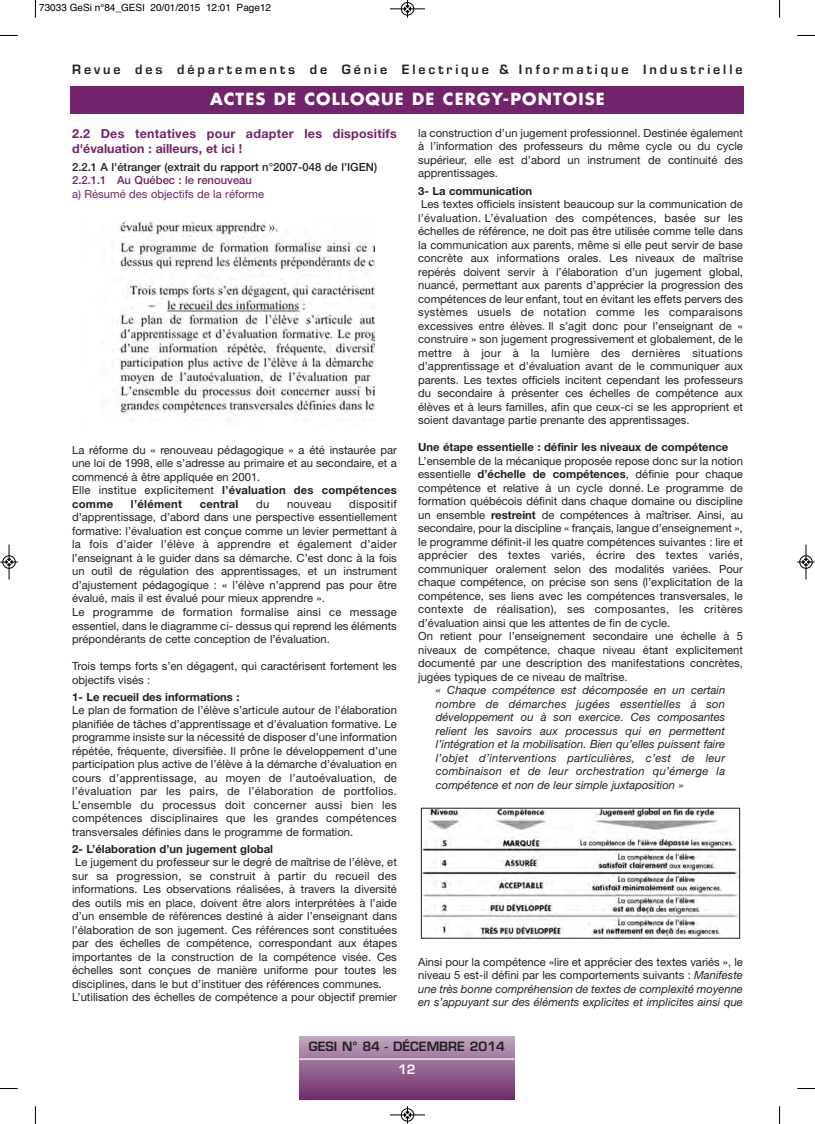
<style>
.page{position:relative;width:815px;height:1124px;background:#fff}
.page>*{position:absolute;margin:0;border:0;box-sizing:border-box;transform-origin:0 0}
.t1{font:700 16.25px "Futura";letter-spacing:.07em;color:#fff}
.t2{font:700 12.5px/15px "Helvetica Neue";letter-spacing:.02em;color:#73236b}
.t3{font:600 12.5px "Eurostile";letter-spacing:.23em;color:#231f20}
.t4{font:600 12.5px "Eurostile";color:#231f20}
.t5{font:600 12.5px "Eurostile";color:#fff}
.t6{font:11.25px/13.5px "Helvetica Neue";color:#231f20}
.t7{font:italic 11.25px/13.5px "Helvetica Neue";color:#231f20;text-align:justify}
.t8{font:700 11.25px "Helvetica Neue";color:#231f20}
.t9{font:500 11.25px "Helvetica Neue";color:#231f20}
.t10{font:11.25px "Helvetica Neue";color:#73236b}
.t11{font:500 11.25px "Helvetica Neue";color:#73236b}
.t12{font:700 11.25px "Helvetica Neue";letter-spacing:.02em;color:#231f20}
.t13{font:11.25px "Helvetica Neue";letter-spacing:.02em;color:#231f20}
.t14{font:10px "Helvetica";color:#000}
.s1{font-weight:700}
.s2{font-style:normal}
</style>
<div class="page">
<div style="left:300px;top:1036px;width:214px;height:63px;background:linear-gradient(to bottom,#bfa6bd,#722b6a)"></div>
<hr style="left:294px;top:1058px;width:224px;height:1px;background:#fff">
<div style="left:71px;top:86px;width:673px;height:27px;background:#73236b"></div>
<img style="left:117px;top:221px;width:258px;height:195px">
<img style="left:423px;top:809px;width:315px;height:127px">
<div style="left:421px;top:807px;width:319px;height:131px;border:1px solid #231f20"></div>
<svg style="left:35px;top:0;width:1px;height:18px"></svg>
<svg style="left:0;top:35px;width:18px;height:1px"></svg>
<svg style="left:779px;top:0;width:1px;height:18px"></svg>
<svg style="left:797px;top:35px;width:18px;height:1px"></svg>
<svg style="left:35px;top:1106px;width:1px;height:17px"></svg>
<svg style="left:0;top:1088px;width:18px;height:1px"></svg>
<svg style="left:779px;top:1106px;width:1px;height:17px"></svg>
<svg style="left:797px;top:1088px;width:18px;height:1px"></svg>
<div style="left:401px;top:2px;width:13px;height:14px;border:1px solid #fff;border-radius:50%"></div>
<hr style="left:390px;top:9px;width:35px;height:1px;background:#000">
<div style="left:401px;top:2px;width:13px;height:13px;border:1px solid #000;border-radius:50%"></div>
<svg style="left:404px;top:0;width:7px;height:18px"></svg>
<hr style="left:390px;top:1114px;width:35px;height:1px;background:#000">
<div style="left:401px;top:1108px;width:13px;height:13px;border:1px solid #000;border-radius:50%"></div>
<svg style="left:404px;top:1106px;width:7px;height:17px"></svg>
<div style="left:2px;top:555px;width:14px;height:13px;border:1px solid #fff;border-radius:50%"></div>
<hr style="left:9px;top:544px;width:1px;height:35px;background:#000">
<div style="left:3px;top:555px;width:12px;height:13px;border:1px solid #000;border-radius:50%"></div>
<svg style="left:0;top:558px;width:18px;height:7px"></svg>
<div style="left:799px;top:555px;width:14px;height:13px;border:1px solid #fff;border-radius:50%"></div>
<hr style="left:806px;top:544px;width:1px;height:35px;background:#000">
<div style="left:800px;top:555px;width:12px;height:13px;border:1px solid #000;border-radius:50%"></div>
<svg style="left:797px;top:558px;width:18px;height:7px"></svg>
<p class="t14" style="left:39px;top:2px;width:233px">73033 GeSi n°84_GESI 20/01/2015 12:01 Page12</p>
<p class="t3" style="left:72px;top:65px;width:672px">Revue des départements de Génie Electrique &amp; Informatique Industrielle</p>
<h1 class="t1" style="left:210px;top:91px;width:396px">ACTES DE COLLOQUE DE CERGY-PONTOISE</h1>
<p class="t2" style="left:72px;top:127px;width:326px">2.2 Des tentatives pour adapter les dispositifs d'évaluation : ailleurs, et ici !</p>
<p class="t9" style="left:72px;top:162px;width:307px">2.2.1 A l'étranger (extrait du rapport n°2007-048 de l’IGEN)</p>
<p class="t11" style="left:72px;top:176px;width:181px">2.2.1.1 Au Québec : le renouveau</p>
<p class="t10" style="left:72px;top:189px;width:194px">a) Résumé des objectifs de la réforme</p>
<p class="t6" style="left:418px;top:127px;width:326px;text-align:justify">la construction d’un jugement professionnel. Destinée également à l’information des professeurs du même cycle ou du cycle supérieur, elle est d’abord un instrument de continuité des apprentissages.</p>
<p class="t8" style="left:418px;top:186px;width:116px">3- La communication</p>
<p class="t6" style="left:418px;top:198px;width:326px;text-align:justify">Les textes officiels insistent beaucoup sur la communication de l’évaluation. L’évaluation des compétences, basée sur les échelles de référence, ne doit pas être utilisée comme telle dans la communication aux parents, même si elle peut servir de base concrète aux informations orales. Les niveaux de maîtrise repérés doivent servir à l’élaboration d’un jugement global, nuancé, permettant aux parents d’apprécier la progression des compétences de leur enfant, tout en évitant les effets pervers des systèmes usuels de notation comme les comparaisons excessives entre élèves. Il s’agit donc pour l’enseignant de « construire » son jugement progressivement et globalement, de le mettre à jour à la lumière des dernières situations d’apprentissage et d’évaluation avant de le communiquer aux parents. Les textes officiels incitent cependant les professeurs du secondaire à présenter ces échelles de compétence aux élèves et à leurs familles, afin que ceux-ci se les approprient et soient davantage partie prenante des apprentissages.</p>
<p class="t8" style="left:418px;top:443px;width:312px">Une étape essentielle : définir les niveaux de compétence</p>
<p class="t6" style="left:418px;top:455px;width:326px">L’ensemble de la mécanique proposée repose donc sur la notion essentielle <span class="s1">d’échelle de compétences</span>, définie pour chaque compétence et relative à un cycle donné. Le programme de formation québécois définit dans chaque domaine ou discipline un ensemble <span class="s1">restreint</span> de compétences à maîtriser. Ainsi, au secondaire, pour la discipline « français, langue d’enseignement », le programme définit-il les quatre compétences suivantes : lire et apprécier des textes variés, écrire des textes variés, communiquer oralement selon des modalités variées. Pour chaque compétence, on précise son sens (l’explicitation de la compétence, ses liens avec les compétences transversales, le contexte de réalisation), ses composantes, les critères d’évaluation ainsi que les attentes de fin de cycle.<br>On retient pour l’enseignement secondaire une échelle à 5 niveaux de compétence, chaque niveau étant explicitement documenté par une description des manifestations concrètes, jugées typiques de ce niveau de maîtrise.</p>
<p class="t7" style="left:436px;top:684px;width:291px">« Chaque compétence est décomposée en un certain nombre de démarches jugées essentielles à son développement ou à son exercice. Ces composantes relient les savoirs aux processus qui en permettent l’intégration et la mobilisation. Bien qu’elles puissent faire l’objet d’interventions particulières, c’est de leur combinaison et de leur orchestration qu’émerge la compétence et non de leur simple juxtaposition »</p>
<p class="t6" style="left:72px;top:444px;width:326px">La réforme du « renouveau pédagogique » a été instaurée par une loi de 1998, elle s’adresse au primaire et au secondaire, et a commencé à être appliquée en 2001.<br>Elle institue explicitement <span class="s1">l’évaluation des compétences comme</span></p>
<p class="t12" style="left:131px;top:500px;width:53px">l’élément</p>
<p class="t12" style="left:200px;top:500px;width:40px">central</p>
<p class="t6" style="left:256px;top:498px;width:15px">du</p>
<p class="t13" style="left:287px;top:500px;width:46px">nouveau</p>
<p class="t6" style="left:72px;top:498px;width:326px;text-indent:277px">dispositif d’apprentissage, d’abord dans une perspective essentiellement formative: l’évaluation est conçue comme un levier permettant à la fois d’aider l’élève à apprendre et également d’aider l’enseignant à le guider dans sa démarche. C’est donc à la fois un outil de régulation des apprentissages, et un instrument d’ajustement pédagogique : « l’élève n’apprend pas pour être évalué, mais il est évalué pour mieux apprendre ».<br>Le programme de formation formalise ainsi ce message essentiel, dans le diagramme ci- dessus qui reprend les éléments prépondérants de cette conception de l’évaluation.</p>
<p class="t6" style="left:72px;top:660px;width:326px">Trois temps forts s’en dégagent, qui caractérisent fortement les objectifs visés :</p>
<p class="t8" style="left:72px;top:692px;width:169px">1- Le recueil des informations :</p>
<p class="t6" style="left:72px;top:704px;width:326px;text-align:justify">Le plan de formation de l’élève s’articule autour de l’élaboration planifiée de tâches d’apprentissage et d’évaluation formative. Le programme insiste sur la nécessité de disposer d’une information répétée, fréquente, diversifiée. Il prône le développement d’une participation plus active de l’élève à la démarche d’évaluation en cours d’apprentissage, au moyen de l’autoévaluation, de l’évaluation par les pairs, de l’élaboration de portfolios.<br>L’ensemble du processus doit concerner aussi bien les compétences disciplinaires que les grandes compétences transversales définies dans le programme de formation.</p>
<p class="t8" style="left:72px;top:844px;width:203px">2- L’élaboration d’un jugement global</p>
<p class="t6" style="left:72px;top:856px;width:326px">Le jugement du professeur sur le degré de maîtrise de l’élève, et sur sa progression, se construit à partir du recueil des informations. Les observations réalisées, à travers la diversité des outils mis en place, doivent être alors interprétées à l’aide d’un ensemble de références destiné à aider l’enseignant dans l’élaboration de son jugement. Ces références sont constituées par des échelles de compétence, correspondant aux étapes importantes de la construction de la compétence visée. Ces échelles sont conçues de manière uniforme pour toutes les disciplines, dans le but d’instituer des références communes.<br>L’utilisation des échelles de compétence a pour objectif premier</p>
<p class="t7" style="left:418px;top:955px;width:326px"><span class="s2">Ainsi pour la compétence «lire et apprécier des textes variés », le niveau 5 est-il défini par les comportements suivants :</span> Manifeste une très bonne compréhension de textes de complexité moyenne en s’appuyant sur des éléments explicites et implicites ainsi que</p>
<p class="t4" style="left:309px;top:1041px;width:198px">GESI N° 84 - DÉCEMBRE 2014</p>
<p class="t5" style="left:398px;top:1064px;width:19px">12</p>
</div>
